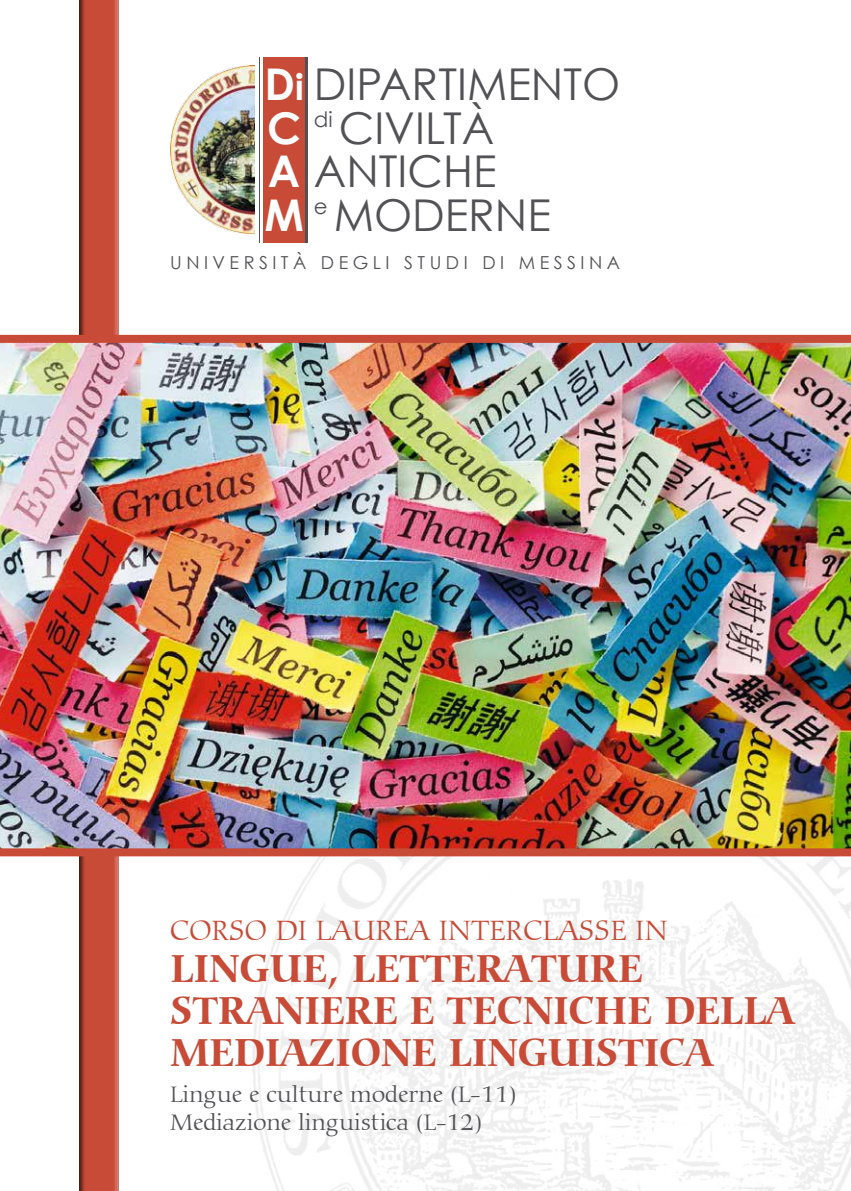
<style>
.page{position:relative;width:851px;height:1191px;background:#fff}
.page>*{position:absolute;margin:0;border:0;box-sizing:border-box;transform-origin:0 0}
.t1{font:43.8px/43.4px "Century Gothic";color:#525256}
.t2{font:700 42px/42px "Carmina BT";letter-spacing:-.01em;color:#c74b37;scale:.96 1}
.t3{font:300 30px "Carmina BT";color:#c74b37}
.t4{font:300 24px/28px "Carmina BT";color:#525256}
.t5{font:17.8px "Century Gothic";letter-spacing:.25em;color:#525256}
.s1{font-weight:700;color:#fff}
.s2{font-weight:700;font-size:36.2px;color:#fff}
</style>
<div class="page">
<div style="left:76px;top:0;width:44px;height:1191px;background:#000;opacity:.75"></div>
<div style="left:264px;top:57px;width:44px;height:186px;background:#c74b37"></div>
<hr style="left:305px;top:57px;width:3px;height:186px;background:#525256">
<img style="left:170px;top:66px;width:84px;height:168px">
<hr style="left:258px;top:57px;width:1px;height:186px;background:#525256">
<img style="left:0;top:335px;width:850px;height:521px">
<p class="t1" style="left:264px;top:62px;width:357px"><span class="s1">D</span><span class="s2">i</span> DIPARTIMENTO<br><span class="s1">C</span> <sup>DI</sup> CIVILTÀ<br><span class="s1">A</span> ANTICHE<br><span class="s1">M</span> <sup>E</sup> MODERNE</p>
<p class="t5" style="left:170px;top:252px;width:451px">UNIVERSITÀ D EGLI STUD I D I MESSINA</p>
<p class="t3" style="left:170px;top:913px;width:498px">CORSO DI LAUREA INTERCLASSE IN</p>
<p class="t2" style="left:170px;top:948px;width:651px">LINGUE, LETTERATURE<br>STRANIERE E TECNICHE DELLA<br>MEDIAZIONE LINGUISTICA</p>
<p class="t4" style="left:170px;top:1080px;width:348px">Lingue e culture moderne (L-11)<br>Mediazione linguistica (L-12)</p>
</div>
